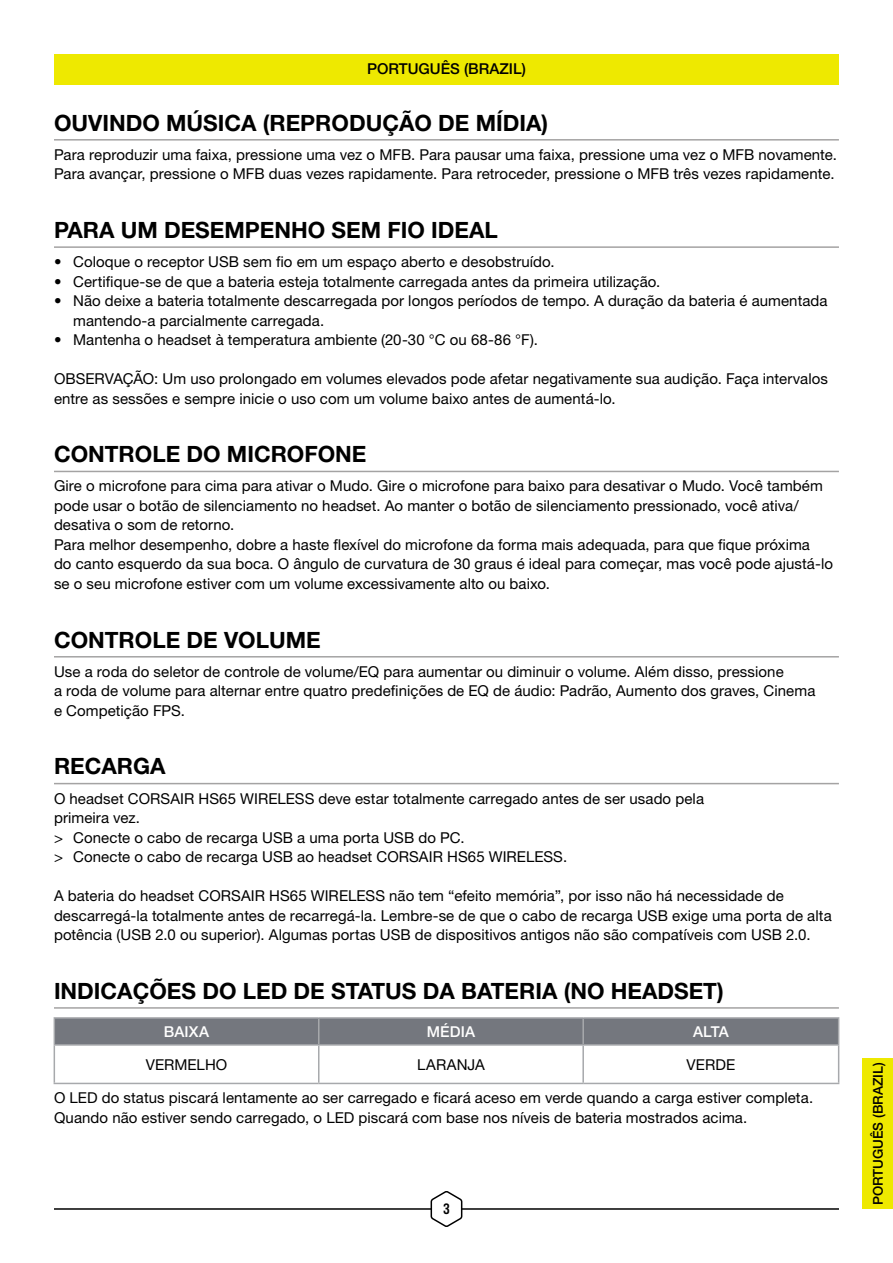
<style>
.page{position:relative;width:893px;height:1263px;background:#fff}
.page>*{position:absolute;margin:0;border:0;box-sizing:border-box;transform-origin:0 0}
.t1{font:700 22.5px "Helvetica Neue LT Pro";color:#000}
.t2{font:15px/19.5px "Helvetica Neue LT Pro";letter-spacing:.005em;color:#000}
.t3{font:500 15px "Helvetica Neue LT Pro";color:#000}
.t4{font:500 15px "Helvetica Neue LT Pro";letter-spacing:.01em;color:#fff}
.t5{font:15px "Bebas Neue Pro Sm E Bd";color:#000}
.t6{font:500 13.5px "Helvetica Neue LT Pro";color:#000}
</style>
<div class="page">
<div style="left:54px;top:54px;width:785px;height:30px;background:#eee900"></div>
<hr style="left:54px;top:1208px;width:785px;height:2px;background:#000">
<div style="left:863px;top:1059px;width:30px;height:150px;background:#eee900"></div>
<svg style="left:430px;top:1191px;width:33px;height:36px"></svg>
<hr style="left:54px;top:471px;width:785px;height:1px;background:#a4a3a3">
<hr style="left:54px;top:656px;width:785px;height:1px;background:#a4a3a3">
<hr style="left:54px;top:783px;width:785px;height:1px;background:#a4a3a3">
<hr style="left:54px;top:246px;width:785px;height:2px;background:#a4a3a3">
<hr style="left:54px;top:139px;width:785px;height:2px;background:#a4a3a3">
<hr style="left:54px;top:1007px;width:785px;height:2px;background:#a4a3a3">
<hr style="left:54px;top:1017px;width:265px;height:2px;background:#a7a9ac">
<hr style="left:319px;top:1017px;width:264px;height:2px;background:#a7a9ac">
<hr style="left:583px;top:1017px;width:256px;height:2px;background:#a7a9ac">
<div style="left:54px;top:1018px;width:785px;height:26px;background:#74777e"></div>
<hr style="left:54px;top:1044px;width:265px;height:2px;background:#a7a9ac">
<hr style="left:54px;top:1046px;width:1px;height:37px;background:#a7a9ac">
<hr style="left:319px;top:1044px;width:264px;height:2px;background:#a7a9ac">
<hr style="left:318px;top:1046px;width:1px;height:37px;background:#a7a9ac">
<hr style="left:583px;top:1044px;width:256px;height:2px;background:#a7a9ac">
<hr style="left:582px;top:1046px;width:2px;height:37px;background:#a7a9ac">
<hr style="left:838px;top:1046px;width:1px;height:37px;background:#a7a9ac">
<hr style="left:54px;top:1083px;width:265px;height:1px;background:#a7a9ac">
<hr style="left:319px;top:1083px;width:264px;height:1px;background:#a7a9ac">
<hr style="left:583px;top:1083px;width:256px;height:1px;background:#a7a9ac">
<p class="t3" style="left:367px;top:60px;width:160px">PORTUGUÊS (BRAZIL)</p>
<h1 class="t1" style="left:54px;top:108px;width:496px">OUVINDO MÚSICA (REPRODUÇÃO DE MÍDIA)</h1>
<p class="t2" style="left:54px;top:144px;width:784px">Para reproduzir uma faixa, pressione uma vez o MFB. Para pausar uma faixa, pressione uma vez o MFB novamente.<br>Para avançar, pressione o MFB duas vezes rapidamente. Para retroceder, pressione o MFB três vezes rapidamente.</p>
<h1 class="t1" style="left:54px;top:216px;width:445px">PARA UM DESEMPENHO SEM FIO IDEAL</h1>
<p class="t2" style="left:54px;top:252px;width:502px">• Coloque o receptor USB sem fio em um espaço aberto e desobstruído.</p>
<p class="t2" style="left:54px;top:271px;width:608px">• Certifique-se de que a bateria esteja totalmente carregada antes da primeira utilização.</p>
<p class="t2" style="left:73px;top:291px;width:756px;text-indent:-19px">• Não deixe a bateria totalmente descarregada por longos períodos de tempo. A duração da bateria é aumentada mantendo-a parcialmente carregada.</p>
<p class="t2" style="left:54px;top:330px;width:486px">• Mantenha o headset à temperatura ambiente (20-30 °C ou 68-86 °F).</p>
<p class="t2" style="left:54px;top:369px;width:775px">OBSERVAÇÃO: Um uso prolongado em volumes elevados pode afetar negativamente sua audição. Faça intervalos entre as sessões e sempre inicie o uso com um volume baixo antes de aumentá-lo.</p>
<h1 class="t1" style="left:54px;top:440px;width:314px">CONTROLE DO MICROFONE</h1>
<p class="t2" style="left:54px;top:476px;width:780px">Gire o microfone para cima para ativar o Mudo. Gire o microfone para baixo para desativar o Mudo. Você também pode usar o botão de silenciamento no headset. Ao manter o botão de silenciamento pressionado, você ativa/ desativa o som de retorno.<br>Para melhor desempenho, dobre a haste flexível do microfone da forma mais adequada, para que fique próxima<br>do canto esquerdo da sua boca. O ângulo de curvatura de 30 graus é ideal para começar, mas você pode ajustá-lo se o seu microfone estiver com um volume excessivamente alto ou baixo.</p>
<h1 class="t1" style="left:54px;top:625px;width:268px">CONTROLE DE VOLUME</h1>
<p class="t2" style="left:54px;top:661px;width:763px">Use a roda do seletor de controle de volume/EQ para aumentar ou diminuir o volume. Além disso, pressione<br>a roda de volume para alternar entre quatro predefinições de EQ de áudio: Padrão, Aumento dos graves, Cinema e Competição FPS.</p>
<h1 class="t1" style="left:54px;top:752px;width:113px">RECARGA</h1>
<p class="t2" style="left:54px;top:788px;width:651px">O headset CORSAIR HS65 WIRELESS deve estar totalmente carregado antes de ser usado pela primeira vez.<br>&gt; Conecte o cabo de recarga USB a uma porta USB do PC.<br>&gt; Conecte o cabo de recarga USB ao headset CORSAIR HS65 WIRELESS.</p>
<p class="t2" style="left:54px;top:886px;width:779px">A bateria do headset CORSAIR HS65 WIRELESS não tem “efeito memória”, por isso não há necessidade de descarregá-la totalmente antes de recarregá-la. Lembre-se de que o cabo de recarga USB exige uma porta de alta potência (USB 2.0 ou superior). Algumas portas USB de dispositivos antigos não são compatíveis com USB 2.0.</p>
<h1 class="t1" style="left:54px;top:976px;width:671px">INDICAÇÕES DO LED DE STATUS DA BATERIA (NO HEADSET)</h1>
<p class="t4" style="left:164px;top:1022px;width:47px">BAIXA</p>
<p class="t4" style="left:427px;top:1022px;width:50px">MÉDIA</p>
<p class="t4" style="left:693px;top:1022px;width:37px">ALTA</p>
<p class="t2" style="left:146px;top:1054px;width:83px">VERMELHO</p>
<p class="t2" style="left:417px;top:1054px;width:69px">LARANJA</p>
<p class="t2" style="left:687px;top:1054px;width:50px">VERDE</p>
<p class="t2" style="left:54px;top:1088px;width:761px">O LED do status piscará lentamente ao ser carregado e ficará aceso em verde quando a carga estiver completa.<br>Quando não estiver sendo carregado, o LED piscará com base nos níveis de bateria mostrados acima.</p>
<p class="t5" style="left:443px;top:1200px;width:8px">3</p>
<p class="t6" style="left:870px;top:1205px;width:144px;rotate:-90deg">PORTUGUÊS (BRAZIL)</p>
</div>
